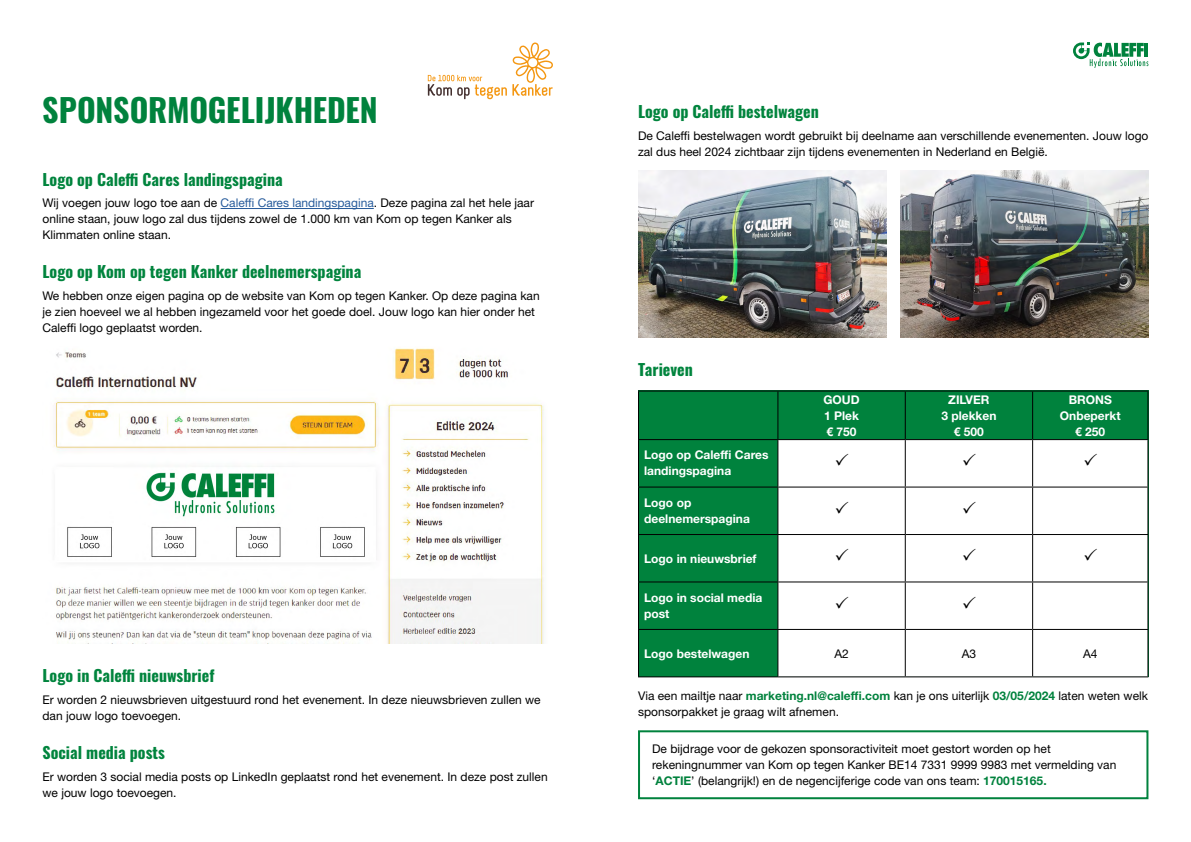
<style>
.page{position:relative;width:1191px;height:842px;background:#fff}
.page>*{position:absolute;margin:0;border:0;box-sizing:border-box;transform-origin:0 0}
.t1{font:700 32px "Oswald";letter-spacing:-.005em;color:#00823d}
.t2{font:700 16px "Oswald";color:#00843d}
.t3{font:12px/16px "Helvetica Neue LT Std";color:#000}
.t4{font:700 12px/16px "Helvetica Neue LT Std";color:#fff}
.s1{color:#275b9b}
.s2{font-weight:700;color:#00823d}
</style>
<div class="page">
<svg style="left:1073px;top:43px;width:75px;height:25px"></svg>
<hr style="left:221px;top:208px;width:153px;height:1px;background:#275b9b">
<svg style="left:428px;top:43px;width:125px;height:56px"></svg>
<img style="left:54px;top:348px;width:490px;height:295px">
<div style="left:638px;top:390px;width:510px;height:287px;background:#00823d"></div>
<div style="left:778px;top:440px;width:369px;height:236px;background:#fff"></div>
<hr style="left:638px;top:390px;width:140px;height:1px;background:#000">
<hr style="left:638px;top:391px;width:1px;height:48px;background:#000">
<hr style="left:778px;top:390px;width:127px;height:1px;background:#000">
<hr style="left:777px;top:391px;width:1px;height:48px;background:#000">
<hr style="left:905px;top:390px;width:127px;height:1px;background:#000">
<hr style="left:904px;top:391px;width:1px;height:48px;background:#000">
<hr style="left:1032px;top:390px;width:116px;height:1px;background:#000">
<hr style="left:1032px;top:391px;width:1px;height:48px;background:#000">
<hr style="left:1147px;top:391px;width:1px;height:48px;background:#000">
<hr style="left:638px;top:439px;width:140px;height:1px;background:#000">
<hr style="left:638px;top:440px;width:1px;height:47px;background:#000">
<hr style="left:778px;top:439px;width:127px;height:1px;background:#000">
<hr style="left:777px;top:440px;width:1px;height:47px;background:#000">
<hr style="left:905px;top:439px;width:127px;height:1px;background:#000">
<hr style="left:904px;top:440px;width:1px;height:47px;background:#000">
<hr style="left:1032px;top:439px;width:116px;height:1px;background:#000">
<hr style="left:1032px;top:440px;width:1px;height:47px;background:#000">
<hr style="left:1147px;top:440px;width:1px;height:47px;background:#000">
<hr style="left:638px;top:487px;width:140px;height:1px;background:#000">
<hr style="left:638px;top:488px;width:1px;height:46px;background:#000">
<hr style="left:778px;top:487px;width:127px;height:1px;background:#000">
<hr style="left:777px;top:488px;width:1px;height:46px;background:#000">
<hr style="left:905px;top:487px;width:127px;height:1px;background:#000">
<hr style="left:904px;top:488px;width:1px;height:46px;background:#000">
<hr style="left:1032px;top:487px;width:116px;height:1px;background:#000">
<hr style="left:1032px;top:488px;width:1px;height:46px;background:#000">
<hr style="left:1147px;top:488px;width:1px;height:46px;background:#000">
<hr style="left:638px;top:534px;width:140px;height:1px;background:#000">
<hr style="left:638px;top:535px;width:1px;height:46px;background:#000">
<hr style="left:778px;top:534px;width:127px;height:1px;background:#000">
<hr style="left:777px;top:535px;width:1px;height:46px;background:#000">
<hr style="left:905px;top:534px;width:127px;height:1px;background:#000">
<hr style="left:904px;top:535px;width:1px;height:46px;background:#000">
<hr style="left:1032px;top:534px;width:116px;height:1px;background:#000">
<hr style="left:1032px;top:535px;width:1px;height:46px;background:#000">
<hr style="left:1147px;top:535px;width:1px;height:46px;background:#000">
<hr style="left:638px;top:581px;width:140px;height:1px;background:#000">
<hr style="left:638px;top:582px;width:1px;height:47px;background:#000">
<hr style="left:778px;top:581px;width:127px;height:1px;background:#000">
<hr style="left:777px;top:582px;width:1px;height:47px;background:#000">
<hr style="left:905px;top:581px;width:127px;height:1px;background:#000">
<hr style="left:904px;top:582px;width:1px;height:47px;background:#000">
<hr style="left:1032px;top:581px;width:116px;height:1px;background:#000">
<hr style="left:1032px;top:582px;width:1px;height:47px;background:#000">
<hr style="left:1147px;top:582px;width:1px;height:47px;background:#000">
<hr style="left:638px;top:629px;width:140px;height:1px;background:#000">
<hr style="left:638px;top:630px;width:1px;height:46px;background:#000">
<hr style="left:778px;top:629px;width:127px;height:1px;background:#000">
<hr style="left:777px;top:630px;width:1px;height:46px;background:#000">
<hr style="left:905px;top:629px;width:127px;height:1px;background:#000">
<hr style="left:904px;top:630px;width:1px;height:46px;background:#000">
<hr style="left:1032px;top:629px;width:116px;height:1px;background:#000">
<hr style="left:1032px;top:630px;width:1px;height:46px;background:#000">
<hr style="left:1147px;top:630px;width:1px;height:46px;background:#000">
<hr style="left:638px;top:676px;width:140px;height:1px;background:#000">
<hr style="left:778px;top:676px;width:127px;height:1px;background:#000">
<hr style="left:905px;top:676px;width:127px;height:1px;background:#000">
<hr style="left:1032px;top:676px;width:116px;height:1px;background:#000">
<img style="left:638px;top:170px;width:248px;height:167px">
<img style="left:900px;top:170px;width:248px;height:167px">
<div style="left:638px;top:730px;width:510px;height:69px;border:2px solid #00823d"></div>
<svg style="left:835px;top:454px;width:13px;height:12px"></svg>
<svg style="left:963px;top:454px;width:12px;height:12px"></svg>
<svg style="left:1084px;top:454px;width:12px;height:12px"></svg>
<svg style="left:835px;top:501px;width:13px;height:12px"></svg>
<svg style="left:963px;top:501px;width:12px;height:12px"></svg>
<svg style="left:835px;top:549px;width:13px;height:12px"></svg>
<svg style="left:963px;top:549px;width:12px;height:12px"></svg>
<svg style="left:1084px;top:549px;width:12px;height:12px"></svg>
<svg style="left:835px;top:596px;width:13px;height:12px"></svg>
<svg style="left:963px;top:596px;width:12px;height:12px"></svg>
<h1 class="t1" style="left:42px;top:93px;width:337px">SPONSORMOGELIJKHEDEN</h1>
<h2 class="t2" style="left:43px;top:171px;width:242px">Logo op Caleffi Cares landingspagina</h2>
<p class="t3" style="left:43px;top:195px;width:493px">Wij voegen jouw logo toe aan de <span class="s1">Caleffi Cares landingspagina</span>. Deze pagina zal het hele jaar online staan, jouw logo zal dus tijdens zowel de 1.000 km van Kom op tegen Kanker als<br>Klimmaten online staan.</p>
<h2 class="t2" style="left:43px;top:263px;width:320px">Logo op Kom op tegen Kanker deelnemerspagina</h2>
<p class="t3" style="left:43px;top:287px;width:498px">We hebben onze eigen pagina op de website van Kom op tegen Kanker. Op deze pagina kan je zien hoeveel we al hebben ingezameld voor het goede doel. Jouw logo kan hier onder het<br>Caleffi logo geplaatst worden.</p>
<h2 class="t2" style="left:43px;top:667px;width:173px">Logo in Caleffi nieuwsbrief</h2>
<p class="t3" style="left:43px;top:692px;width:500px">Er worden 2 nieuwsbrieven uitgestuurd rond het evenement. In deze nieuwsbrieven zullen we dan jouw logo toevoegen.</p>
<h2 class="t2" style="left:43px;top:744px;width:124px">Social media posts</h2>
<p class="t3" style="left:43px;top:768px;width:506px">Er worden 3 social media posts op LinkedIn geplaatst rond het evenement. In deze post zullen we jouw logo toevoegen.</p>
<h2 class="t2" style="left:638px;top:103px;width:182px">Logo op Caleffi bestelwagen</h2>
<p class="t3" style="left:638px;top:128px;width:512px">De Caleffi bestelwagen wordt gebruikt bij deelname aan verschillende evenementen. Jouw logo zal dus heel 2024 zichtbaar zijn tijdens evenementen in Nederland en België.</p>
<h2 class="t2" style="left:638px;top:361px;width:56px">Tarieven</h2>
<p class="t4" style="left:823px;top:391px;width:38px;text-align:justify">GOUD 1 Plek € 750</p>
<p class="t4" style="left:941px;top:391px;width:57px;text-align:center">ZILVER<br>3 plekken € 500</p>
<p class="t4" style="left:1060px;top:391px;width:62px;text-align:center">BRONS<br>Onbeperkt € 250</p>
<p class="t4" style="left:644px;top:447px;width:126px">Logo op Caleffi Cares landingspagina</p>
<p class="t4" style="left:644px;top:494px;width:107px">Logo op deelnemerspagina</p>
<p class="t4" style="left:644px;top:550px;width:114px">Logo in nieuwsbrief</p>
<p class="t4" style="left:644px;top:589px;width:120px">Logo in social media post</p>
<p class="t4" style="left:644px;top:645px;width:107px">Logo bestelwagen</p>
<p class="t3" style="left:834px;top:645px;width:16px">A2</p>
<p class="t3" style="left:961px;top:645px;width:16px">A3</p>
<p class="t3" style="left:1083px;top:645px;width:16px">A4</p>
<p class="t3" style="left:638px;top:688px;width:511px">Via een mailtje naar <span class="s2">marketing.nl@caleffi.com</span> kan je ons uiterlijk <span class="s2">03/05/2024</span> laten weten welk sponsorpakket je graag wilt afnemen.</p>
<p class="t3" style="left:652px;top:741px;width:466px">De bijdrage voor de gekozen sponsoractiviteit moet gestort worden op het rekeningnummer van Kom op tegen Kanker BE14 7331 9999 9983 met vermelding van ‘<span class="s2">ACTIE</span>’ (belangrijk!) en de negencijferige code van ons team: <span class="s2">170015165.</span></p>
</div>
